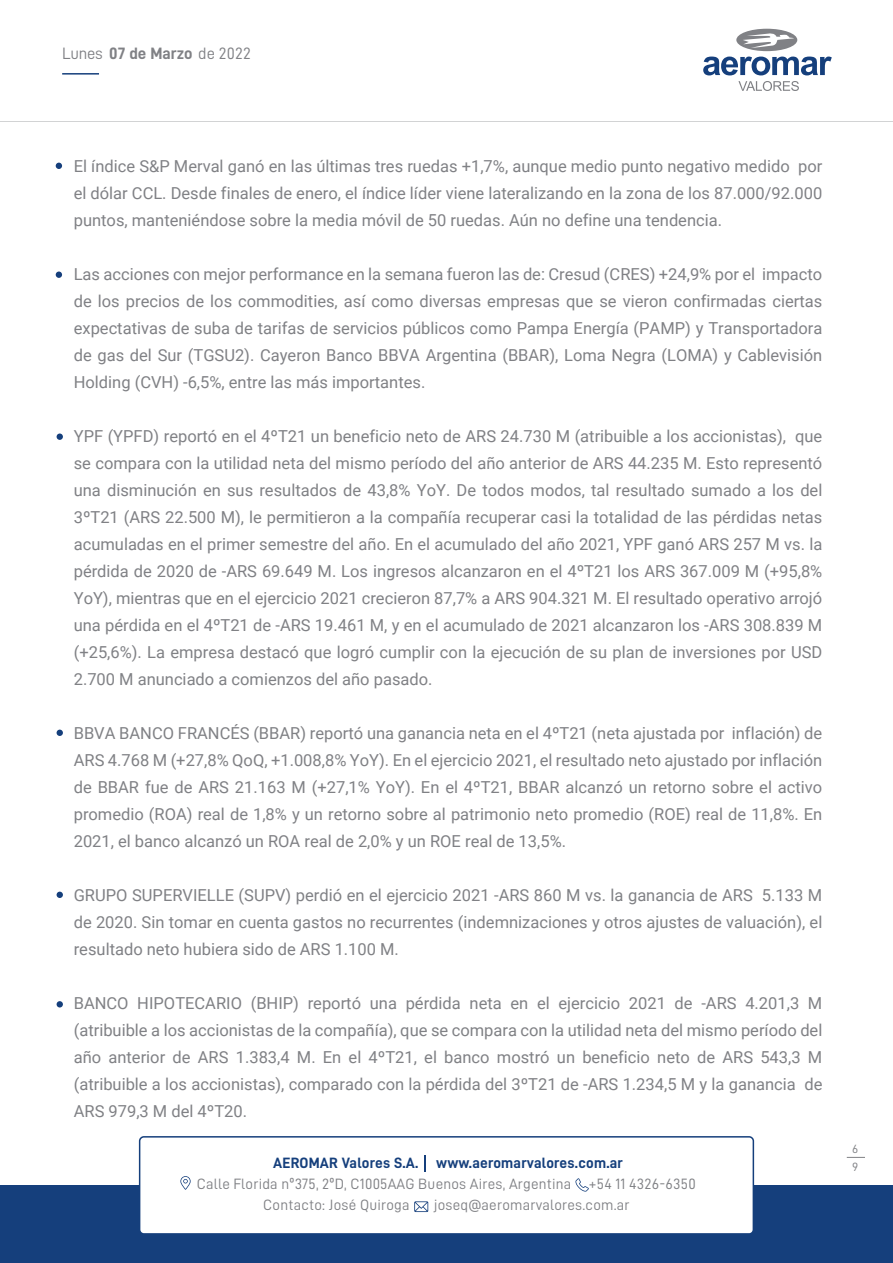
<style>
.page{position:relative;width:893px;height:1263px;background:#fff}
.page>*{position:absolute;margin:0;border:0;box-sizing:border-box;transform-origin:0 0}
.t1{font:16.5px/27px "Roboto";color:#808185;text-align:justify}
.t2{font:16.5px "D DIN";letter-spacing:-.005em;color:#808185}
.t3{font:15px/21px "D DIN";letter-spacing:.015em;color:#808185}
.t4{font:15px "D DIN Bold";letter-spacing:.015em;color:#153f7c}
.t5{font:12px "D DIN";color:#808185}
.s1{font-family:"D DIN Bold"}
</style>
<div class="page">
<svg style="left:56px;top:163px;width:6px;height:6px"></svg>
<div style="left:57px;top:433px;width:6px;height:7px;background:#153f7c;border-radius:50%"></div>
<svg style="left:57px;top:730px;width:6px;height:6px"></svg>
<svg style="left:57px;top:892px;width:6px;height:6px"></svg>
<svg style="left:57px;top:1001px;width:6px;height:6px"></svg>
<div style="left:56px;top:271px;width:6px;height:7px;background:#153f7c;border-radius:50%"></div>
<hr style="left:62px;top:73px;width:37px;height:2px;background:#153f7c">
<svg style="left:847px;top:1157px;width:18px;height:1px"></svg>
<hr style="left:0;top:121px;width:893px;height:1px;background:#808185">
<svg style="left:703px;top:57px;width:129px;height:18px"></svg>
<svg style="left:738px;top:81px;width:61px;height:10px"></svg>
<div style="left:736px;top:29px;width:61px;height:22px;background:#808185;border-radius:50%"></div>
<svg style="left:743px;top:33px;width:51px;height:15px"></svg>
<div style="left:0;top:1185px;width:893px;height:78px;background:#153f7c"></div>
<div style="left:140px;top:1137px;width:613px;height:97px;background:#fff;border-radius:4px"></div>
<div style="left:139px;top:1136px;width:615px;height:99px;border:2px solid #153f7c;border-radius:4px"></div>
<svg style="left:425px;top:1155px;width:1px;height:17px"></svg>
<svg style="left:414px;top:1201px;width:14px;height:11px"></svg>
<svg style="left:575px;top:1178px;width:14px;height:13px"></svg>
<svg style="left:180px;top:1176px;width:11px;height:14px"></svg>
<p class="t2" style="left:62px;top:45px;width:190px">Lunes <span class="s1">07 de Marzo</span> de 2022</p>
<p class="t1" style="left:74px;top:152px;width:750px">El índice S&amp;P Merval ganó en las últimas tres ruedas +1,7%, aunque medio punto negativo medido por el dólar CCL. Desde finales de enero, el índice líder viene lateralizando en la zona de los 87.000/92.000 puntos, manteniéndose sobre la media móvil de 50 ruedas. Aún no define una tendencia.</p>
<p class="t1" style="left:74px;top:260px;width:750px">Las acciones con mejor performance en la semana fueron las de: Cresud (CRES) +24,9% por el impacto de los precios de los commodities, así como diversas empresas que se vieron confirmadas ciertas expectativas de suba de tarifas de servicios públicos como Pampa Energía (PAMP) y Transportadora de gas del Sur (TGSU2). Cayeron Banco BBVA Argentina (BBAR), Loma Negra (LOMA) y Cablevisión Holding (CVH) -6,5%, entre las más importantes.</p>
<p class="t1" style="left:74px;top:422px;width:750px">YPF (YPFD) reportó en el 4ºT21 un beneficio neto de ARS 24.730 M (atribuible a los accionistas), que se compara con la utilidad neta del mismo período del año anterior de ARS 44.235 M. Esto representó una disminución en sus resultados de 43,8% YoY. De todos modos, tal resultado sumado a los del 3ºT21 (ARS 22.500 M), le permitieron a la compañía recuperar casi la totalidad de las pérdidas netas acumuladas en el primer semestre del año. En el acumulado del año 2021, YPF ganó ARS 257 M vs. la pérdida de 2020 de -ARS 69.649 M. Los ingresos alcanzaron en el 4ºT21 los ARS 367.009 M (+95,8% YoY), mientras que en el ejercicio 2021 crecieron 87,7% a ARS 904.321 M. El resultado operativo arrojó una pérdida en el 4ºT21 de -ARS 19.461 M, y en el acumulado de 2021 alcanzaron los -ARS 308.839 M (+25,6%). La empresa destacó que logró cumplir con la ejecución de su plan de inversiones por USD 2.700 M anunciado a comienzos del año pasado.</p>
<p class="t1" style="left:74px;top:719px;width:750px">BBVA BANCO FRANCÉS (BBAR) reportó una ganancia neta en el 4ºT21 (neta ajustada por inflación) de ARS 4.768 M (+27,8% QoQ, +1.008,8% YoY). En el ejercicio 2021, el resultado neto ajustado por inflación de BBAR fue de ARS 21.163 M (+27,1% YoY). En el 4ºT21, BBAR alcanzó un retorno sobre el activo promedio (ROA) real de 1,8% y un retorno sobre al patrimonio neto promedio (ROE) real de 11,8%. En 2021, el banco alcanzó un ROA real de 2,0% y un ROE real de 13,5%.</p>
<p class="t1" style="left:74px;top:881px;width:750px">GRUPO SUPERVIELLE (SUPV) perdió en el ejercicio 2021 -ARS 860 M vs. la ganancia de ARS 5.133 M de 2020. Sin tomar en cuenta gastos no recurrentes (indemnizaciones y otros ajustes de valuación), el resultado neto hubiera sido de ARS 1.100 M.</p>
<p class="t1" style="left:74px;top:989px;width:750px">BANCO HIPOTECARIO (BHIP) reportó una pérdida neta en el ejercicio 2021 de -ARS 4.201,3 M (atribuible a los accionistas de la compañía), que se compara con la utilidad neta del mismo período del año anterior de ARS 1.383,4 M. En el 4ºT21, el banco mostró un beneficio neto de ARS 543,3 M (atribuible a los accionistas), comparado con la pérdida del 3ºT21 de -ARS 1.234,5 M y la ganancia de ARS 979,3 M del 4ºT20.</p>
<p class="t5" style="left:852px;top:1142px;width:8px">6</p>
<p class="t4" style="left:273px;top:1154px;width:351px">AEROMAR Valores S.A. www.aeromarvalores.com.ar</p>
<p class="t5" style="left:852px;top:1160px;width:8px">9</p>
<p class="t3" style="left:263px;top:1173px;width:434px;text-indent:-66px">Calle Florida nº375, 2ºD, C1005AAG Buenos Aires, Argentina +54 11 4326-6350<br>Contacto: José Quiroga</p>
<p class="t3" style="left:434px;top:1194px;width:197px">joseq@aeromarvalores.com.ar</p>
</div>
